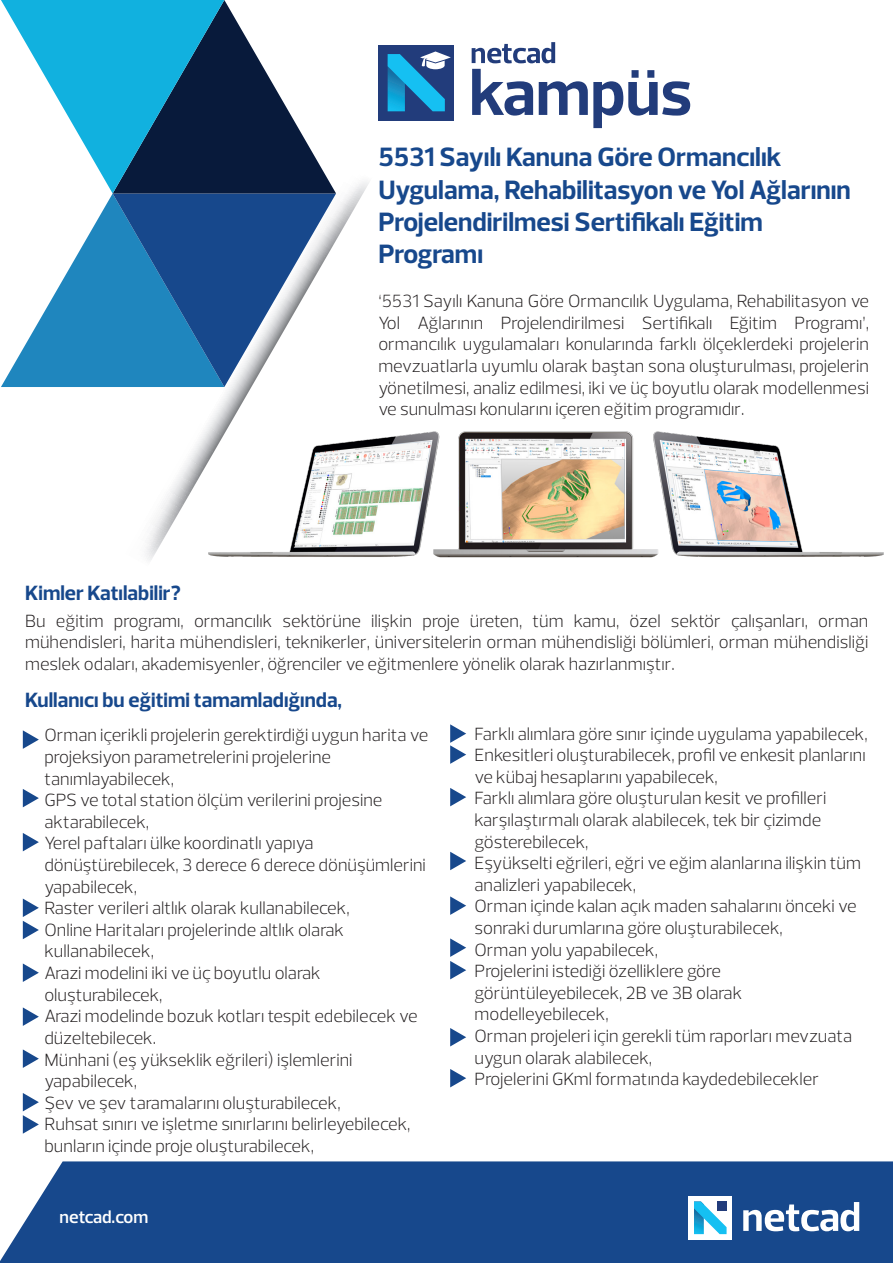
<style>
.page{position:relative;width:893px;height:1263px;background:#fff}
.page>*{position:absolute;margin:0;border:0;box-sizing:border-box;transform-origin:0 0}
.t1{font:700 65.85px "Prelo";color:#223c7b}
.t2{font:700 27px/32.4px "Prelo";color:#17488c}
.t3{font:700 21px "Prelo";color:#17488c}
.t4{font:300 18px/21.6px "Prelo";color:#231f20;text-align:justify}
.t5{font:600 18px "Prelo";color:#fff}
</style>
<div class="page">
<div style="left:0;top:1161px;width:893px;height:102px;background:#17488c"></div>
<svg style="left:146px;top:181px;width:223px;height:379px"></svg>
<svg style="left:1px;top:0;width:335px;height:387px"></svg>
<svg style="left:472px;top:42px;width:83px;height:21px"></svg>
<div style="left:378px;top:45px;width:76px;height:76px;background:#223c7b"></div>
<svg style="left:388px;top:51px;width:63px;height:60px"></svg>
<svg style="left:743px;top:1202px;width:116px;height:29px"></svg>
<div style="left:689px;top:1196px;width:43px;height:43px;background:#fff"></div>
<svg style="left:694px;top:1201px;width:33px;height:33px"></svg>
<img style="left:208px;top:401px;width:676px;height:159px">
<svg style="left:450px;top:724px;width:16px;height:40px"></svg>
<svg style="left:450px;top:788px;width:16px;height:18px"></svg>
<svg style="left:450px;top:852px;width:16px;height:18px"></svg>
<svg style="left:450px;top:896px;width:16px;height:19px"></svg>
<svg style="left:450px;top:938px;width:16px;height:41px"></svg>
<svg style="left:450px;top:1028px;width:16px;height:18px"></svg>
<svg style="left:450px;top:1069px;width:16px;height:18px"></svg>
<svg style="left:23px;top:730px;width:16px;height:19px"></svg>
<svg style="left:23px;top:789px;width:16px;height:18px"></svg>
<svg style="left:23px;top:833px;width:16px;height:18px"></svg>
<svg style="left:23px;top:898px;width:16px;height:41px"></svg>
<svg style="left:23px;top:963px;width:16px;height:19px"></svg>
<svg style="left:23px;top:1007px;width:16px;height:19px"></svg>
<svg style="left:23px;top:1049px;width:16px;height:19px"></svg>
<svg style="left:23px;top:1093px;width:16px;height:41px"></svg>
<h1 class="t1" style="left:469px;top:52px;width:224px">kampüs</h1>
<h2 class="t2" style="left:378px;top:141px;width:474px">5531 Sayılı Kanuna Göre Ormancılık<br>Uygulama, Rehabilitasyon ve Yol Ağlarının<br>Projelendirilmesi Sertifikalı Eğitim<br>Programı</h2>
<p class="t3" style="left:25px;top:580px;width:157px">Kimler Katılabilir?</p>
<p class="t4" style="left:378px;top:290px;width:492px">‘5531 Sayılı Kanuna Göre Ormancılık Uygulama, Rehabilitasyon ve Yol Ağlarının Projelendirilmesi Sertifikalı Eğitim Programı’, ormancılık uygulamaları konularında farklı ölçeklerdeki projelerin mevzuatlarla uyumlu olarak baştan sona oluşturulması, projelerin yönetilmesi, analiz edilmesi, iki ve üç boyutlu olarak modellenmesi ve sunulması konularını içeren eğitim programıdır.</p>
<p class="t4" style="left:25px;top:610px;width:845px">Bu eğitim programı, ormancılık sektörüne ilişkin proje üreten, tüm kamu, özel sektör çalışanları, orman mühendisleri, harita mühendisleri, teknikerler, üniversitelerin orman mühendisliği bölümleri, orman mühendisliği meslek odaları, akademisyenler, öğrenciler ve eğitmenlere yönelik olarak hazırlanmıştır.</p>
<p class="t3" style="left:25px;top:687px;width:318px">Kullanıcı bu eğitimi tamamladığında,</p>
<p class="t4" style="left:44px;top:725px;width:385px;text-align:left">Orman içerikli projelerin gerektirdiği uygun harita ve projeksiyon parametrelerini projelerine tanımlayabilecek,<br>GPS ve total station ölçüm verilerini projesine aktarabilecek,<br>Yerel paftaları ülke koordinatlı yapıya dönüştürebilecek, 3 derece 6 derece dönüşümlerini yapabilecek,<br>Raster verileri altlık olarak kullanabilecek,<br>Online Haritaları projelerinde altlık olarak kullanabilecek,<br>Arazi modelini iki ve üç boyutlu olarak oluşturabilecek,<br>Arazi modelinde bozuk kotları tespit edebilecek ve düzeltebilecek.<br>Münhani (eş yükseklik eğrileri) işlemlerini yapabilecek,<br>Şev ve şev taramalarını oluşturabilecek,<br>Ruhsat sınırı ve işletme sınırlarını belirleyebilecek, bunların içinde proje oluşturabilecek,</p>
<p class="t4" style="left:475px;top:723px;width:395px;text-align:left">Farklı alımlara göre sınır içinde uygulama yapabilecek, Enkesitleri oluşturabilecek, profil ve enkesit planlarını ve kübaj hesaplarını yapabilecek,<br>Farklı alımlara göre oluşturulan kesit ve profilleri karşılaştırmalı olarak alabilecek, tek bir çizimde gösterebilecek,<br>Eşyükselti eğrileri, eğri ve eğim alanlarına ilişkin tüm analizleri yapabilecek,<br>Orman içinde kalan açık maden sahalarını önceki ve sonraki durumlarına göre oluşturabilecek,<br>Orman yolu yapabilecek,<br>Projelerini istediği özelliklere göre görüntüleyebilecek, 2B ve 3B olarak modelleyebilecek,<br>Orman projeleri için gerekli tüm raporları mevzuata uygun olarak alabilecek,<br>Projelerini GKml formatında kaydedebilecekler</p>
<p class="t5" style="left:60px;top:1206px;width:90px">netcad.com</p>
</div>
